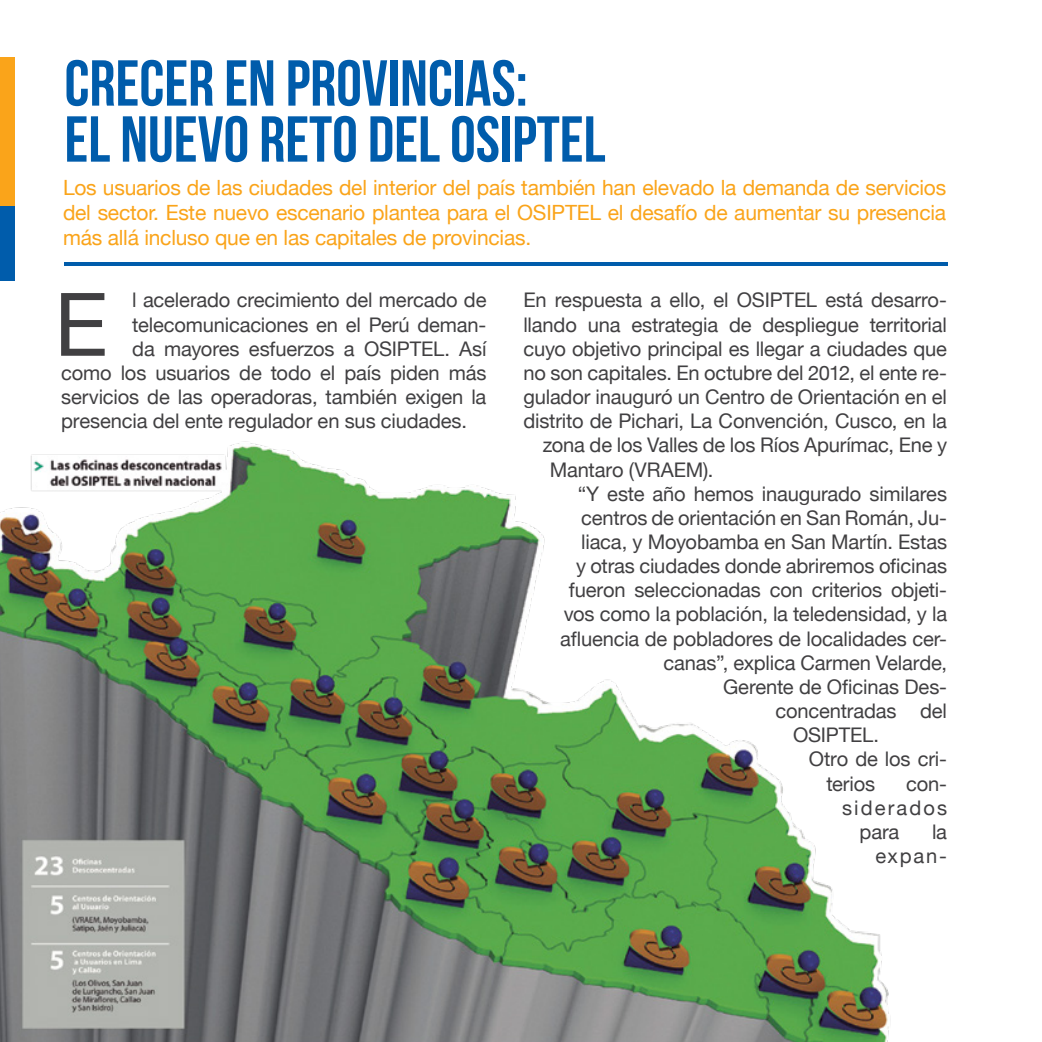
<style>
.page{position:relative;width:1042px;height:1042px;background:#fff}
.page>*{position:absolute;margin:0;border:0;box-sizing:border-box;transform-origin:0 0}
.t1{font:87.85px "Helvetica Neue";color:#414042}
.t2{font:64.75px/56px "Bebas Neue";color:#005cab}
.t3{font:21px/25.2px "Helvetica Neue";letter-spacing:-.01em;color:#faa41a;text-align:justify}
.t4{font:20.12px/24.2px "Helvetica Neue";letter-spacing:-.01em;color:#414042;text-align:right}
.t5{font:20.12px "Helvetica Neue";letter-spacing:.105em;color:#414042}
</style>
<div class="page">
<div style="left:0;top:57px;width:15px;height:223px;background:#faa41a"></div>
<div style="left:0;top:206px;width:15px;height:74px;background:#005cab"></div>
<img style="left:0;top:441px;width:891px;height:601px">
<hr style="left:64px;top:262px;width:884px;height:4px;background:#005cab">
<h2 class="t2" style="left:64px;top:54px;width:542px">CRECER EN PROVINCIAS:<br>EL NUEVO RETO DEL OSIPTEL</h2>
<p class="t3" style="left:63px;top:173px;width:885px">Los usuarios de las ciudades del interior del país también han elevado la demanda de servicios del sector. Este nuevo escenario plantea para el OSIPTEL el desafío de aumentar su presencia más allá incluso que en las capitales de provincias.</p>
<h1 class="t1" style="left:54px;top:249px;width:55px">E</h1>
<p class="t4" style="left:132px;top:287px;width:356px">l acelerado crecimiento del mercado de</p>
<p class="t4" style="left:132px;top:311px;width:356px">telecomunicaciones en el Perú deman-</p>
<p class="t4" style="left:132px;top:335px;width:356px">da mayores esfuerzos a OSIPTEL. Así</p>
<p class="t4" style="left:61px;top:359px;width:427px">como los usuarios de todo el país piden más</p>
<p class="t4" style="left:61px;top:383px;width:427px">servicios de las operadoras, también exigen la</p>
<p class="t4" style="left:61px;top:407px;width:407px">presencia del ente regulador en sus ciudades.</p>
<p class="t4" style="left:523px;top:287px;width:425px">En respuesta a ello, el OSIPTEL está desarro-</p>
<p class="t4" style="left:523px;top:311px;width:425px">llando una estrategia de despliegue territorial</p>
<p class="t4" style="left:523px;top:335px;width:425px">cuyo objetivo principal es llegar a ciudades que</p>
<p class="t4" style="left:523px;top:359px;width:425px">no son capitales. En octubre del 2012, el ente re-</p>
<p class="t4" style="left:523px;top:383px;width:425px">gulador inauguró un Centro de Orientación en el</p>
<p class="t4" style="left:523px;top:407px;width:425px">distrito de Pichari, La Convención, Cusco, en la</p>
<p class="t4" style="left:543px;top:432px;width:406px">zona de los Valles de los Ríos Apurímac, Ene y</p>
<p class="t4" style="left:550px;top:456px;width:165px">Mantaro (VRAEM).</p>
<p class="t4" style="left:578px;top:480px;width:371px">“Y este año hemos inaugurado similares</p>
<p class="t4" style="left:581px;top:504px;width:367px">centros de orientación en San Román, Ju-</p>
<p class="t4" style="left:581px;top:528px;width:367px">liaca, y Moyobamba en San Martín. Estas</p>
<p class="t4" style="left:576px;top:552px;width:373px">y otras ciudades donde abriremos oficinas</p>
<p class="t4" style="left:569px;top:577px;width:380px">fueron seleccionadas con criterios objeti-</p>
<p class="t4" style="left:564px;top:601px;width:385px">vos como la población, la teledensidad, y la</p>
<p class="t4" style="left:560px;top:625px;width:388px">afluencia de pobladores de localidades cer-</p>
<p class="t4" style="left:663px;top:649px;width:285px">canas”, explica Carmen Velarde,</p>
<p class="t4" style="left:723px;top:673px;width:225px">Gerente de Oficinas Des-</p>
<p class="t4" style="left:775px;top:697px;width:173px">concentradas del</p>
<p class="t4" style="left:793px;top:721px;width:87px">OSIPTEL.</p>
<p class="t4" style="left:809px;top:746px;width:140px">Otro de los cri-</p>
<p class="t4" style="left:826px;top:770px;width:50px">terios</p>
<p class="t4" style="left:906px;top:770px;width:42px">con-</p>
<p class="t5" style="left:842px;top:790px;width:106px">siderados</p>
<p class="t4" style="left:859px;top:818px;width:41px">para</p>
<p class="t4" style="left:875px;top:818px;width:73px">la expan-</p>
</div>
